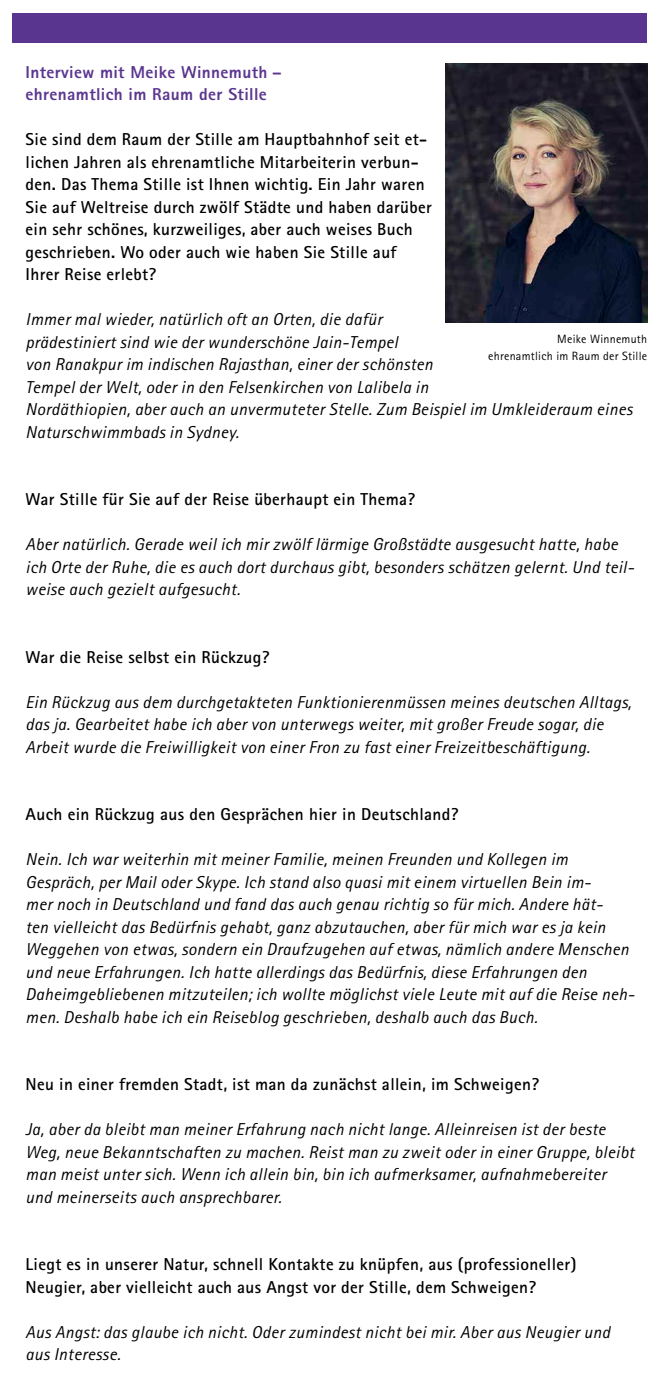
<style>
.page{position:relative;width:660px;height:1395px;background:#fff}
.page>*{position:absolute;margin:0;border:0;box-sizing:border-box;transform-origin:0 0}
.t1{font:italic 17.25px/22.5px "Rotis Sans Serif";letter-spacing:.02em;color:#000}
.t2{font:700 17.25px/22.5px "Rotis Sans Serif";letter-spacing:.02em;color:#000}
.t3{font:800 17.25px/22.5px "Rotis Sans Serif";letter-spacing:.02em;color:#5a3590}
.t4{font:12px/16.5px "Rotis Sans Serif";letter-spacing:.02em;color:#000;text-align:right}
</style>
<div class="page">
<div style="left:13px;top:13px;width:633px;height:30px;background:#5a3590"></div>
<img style="left:445px;top:64px;width:201px;height:258px">
<p class="t3" style="left:26px;top:60px;width:257px">Interview mit Meike Winnemuth – ehrenamtlich im Raum der Stille</p>
<p class="t2" style="left:26px;top:128px;width:407px">Sie sind dem Raum der Stille am Hauptbahnhof seit et&shy;lichen Jahren als ehrenamtliche Mitarbeiterin verbun&shy;den. Das Thema Stille ist Ihnen wichtig. Ein Jahr waren Sie auf Weltreise durch zwölf Städte und haben darüber ein sehr schönes, kurzweiliges, aber auch weises Buch geschrieben. Wo oder auch wie haben Sie Stille auf Ihrer Reise erlebt?</p>
<p class="t1" style="left:26px;top:308px;width:608px">Immer mal wieder, natürlich oft an Orten, die dafür<br>prädestiniert sind wie der wunderschöne Jain-Tempel<br>von Ranakpur im indischen Rajasthan, einer der schönsten<br>Tempel der Welt, oder in den Felsenkirchen von Lalibela in<br>Nordäthiopien, aber auch an unvermuteter Stelle. Zum Beispiel im Umkleideraum eines Naturschwimmbads in Sydney.</p>
<p class="t4" style="left:488px;top:331px;width:160px">Meike Winnemuth<br>ehrenamtlich im Raum der Stille</p>
<p class="t2" style="left:26px;top:488px;width:391px">War Stille für Sie auf der Reise überhaupt ein Thema?</p>
<p class="t1" style="left:26px;top:533px;width:609px">Aber natürlich. Gerade weil ich mir zwölf lärmige Großstädte ausgesucht hatte, habe ich Orte der Ruhe, die es auch dort durchaus gibt, besonders schätzen gelernt. Und teil&shy;weise auch gezielt aufgesucht.</p>
<p class="t2" style="left:26px;top:645px;width:245px">War die Reise selbst ein Rückzug?</p>
<p class="t1" style="left:26px;top:691px;width:607px">Ein Rückzug aus dem durchgetakteten Funktionierenmüssen meines deutschen Alltags, das ja. Gearbeitet habe ich aber von unterwegs weiter, mit großer Freude sogar, die<br>Arbeit wurde die Freiwilligkeit von einer Fron zu fast einer Freizeitbeschäftigung.</p>
<p class="t2" style="left:26px;top:803px;width:434px">Auch ein Rückzug aus den Gesprächen hier in Deutschland?</p>
<p class="t1" style="left:26px;top:848px;width:610px">Nein. Ich war weiterhin mit meiner Familie, meinen Freunden und Kollegen im Gespräch, per Mail oder Skype. Ich stand also quasi mit einem virtuellen Bein im-<br>mer noch in Deutschland und fand das auch genau richtig so für mich. Andere hät-<br>ten vielleicht das Bedürfnis gehabt, ganz abzutauchen, aber für mich war es ja kein Weggehen von etwas, sondern ein Draufzugehen auf etwas, nämlich andere Menschen und neue Erfahrungen. Ich hatte allerdings das Bedürfnis, diese Erfahrungen den Daheimgebliebenen mitzuteilen; ich wollte möglichst viele Leute mit auf die Reise neh&shy;men. Deshalb habe ich ein Reiseblog geschrieben, deshalb auch das Buch.</p>
<p class="t2" style="left:26px;top:1073px;width:514px">Neu in einer fremden Stadt, ist man da zunächst allein, im Schweigen?</p>
<p class="t1" style="left:26px;top:1118px;width:609px">Ja, aber da bleibt man meiner Erfahrung nach nicht lange. Alleinreisen ist der beste Weg, neue Bekanntschaften zu machen. Reist man zu zweit oder in einer Gruppe, bleibt man meist unter sich. Wenn ich allein bin, bin ich aufmerksamer, aufnahmebereiter und meinerseits auch ansprechbarer.</p>
<p class="t2" style="left:26px;top:1253px;width:552px">Liegt es in unserer Natur, schnell Kontakte zu knüpfen, aus (professioneller)<br>Neugier, aber vielleicht auch aus Angst vor der Stille, dem Schweigen?</p>
<p class="t1" style="left:26px;top:1321px;width:585px">Aus Angst: das glaube ich nicht. Oder zumindest nicht bei mir. Aber aus Neugier und aus Interesse.</p>
</div>
